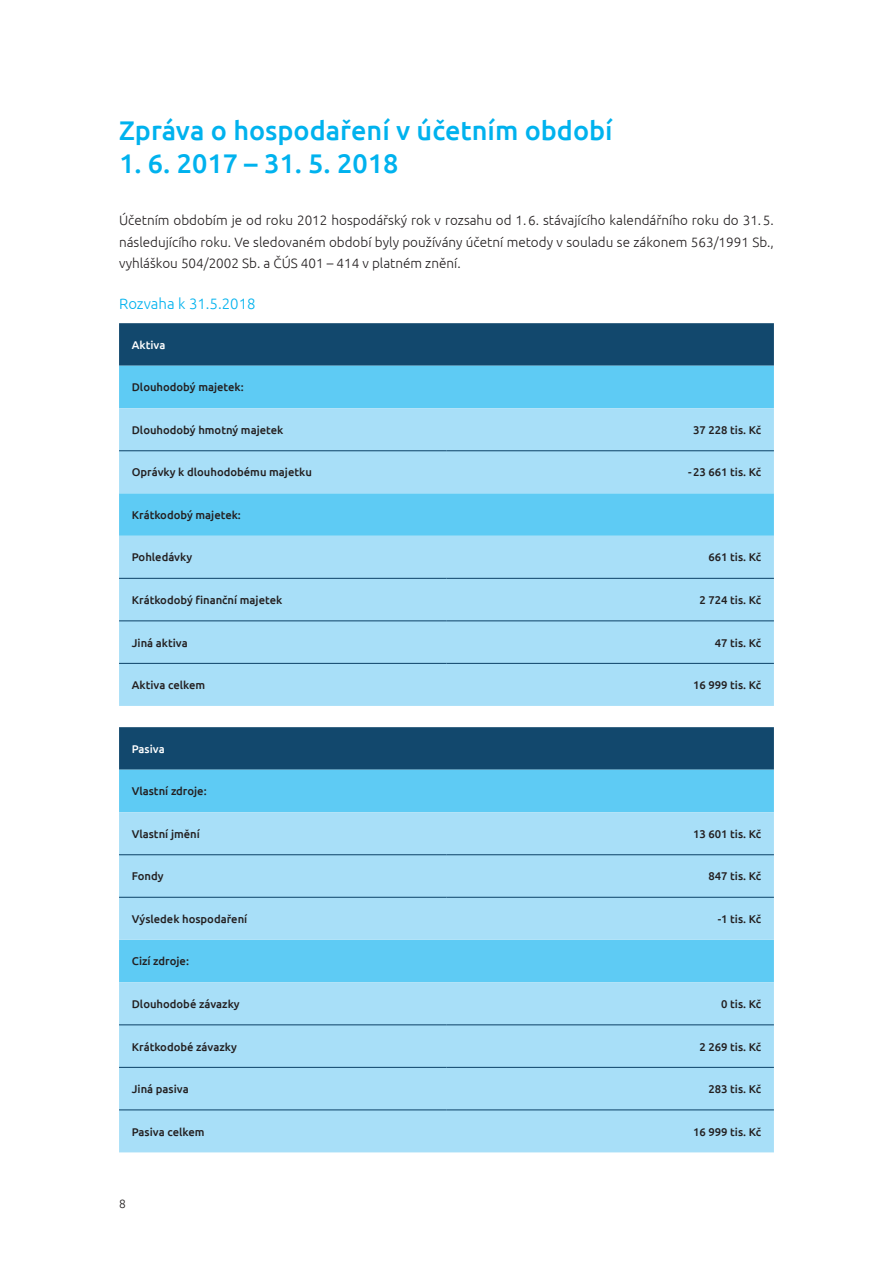
<style>
.page{position:relative;width:893px;height:1263px;background:#fff}
.page>*{position:absolute;margin:0;border:0;box-sizing:border-box;transform-origin:0 0}
.t1{font:500 27px "Ubuntu";color:#00b2ee}
.t2{font:300 15px "Ubuntu";color:#00b2ee}
.t3{font:300 13.5px/21.3px "Ubuntu";color:#231f20;text-align:justify}
.t4{font:300 12px "Ubuntu";color:#231f20}
.t5{font:500 11.25px "Ubuntu";color:#231f20}
.t6{font:500 11.25px "Ubuntu";color:#fff}
</style>
<div class="page">
<div style="left:119px;top:323px;width:655px;height:43px;background:#12486d"></div>
<div style="left:119px;top:366px;width:655px;height:42px;background:#5ecbf4"></div>
<svg style="left:119px;top:408px;width:655px;height:298px;background:#9ddbf6"></svg>
<hr style="left:119px;top:450px;width:327px;height:1px;background:#12486d">
<hr style="left:446px;top:450px;width:328px;height:1px;background:#12486d">
<hr style="left:119px;top:578px;width:327px;height:1px;background:#12486d">
<hr style="left:446px;top:578px;width:328px;height:1px;background:#12486d">
<hr style="left:119px;top:620px;width:327px;height:1px;background:#12486d">
<hr style="left:446px;top:620px;width:328px;height:1px;background:#12486d">
<hr style="left:119px;top:663px;width:327px;height:1px;background:#12486d">
<hr style="left:446px;top:663px;width:328px;height:1px;background:#12486d">
<div style="left:119px;top:727px;width:655px;height:43px;background:#12486d"></div>
<div style="left:119px;top:770px;width:655px;height:42px;background:#5ecbf4"></div>
<svg style="left:119px;top:812px;width:655px;height:340px;background:#9edbf6"></svg>
<hr style="left:119px;top:854px;width:327px;height:1px;background:#12486d">
<hr style="left:446px;top:854px;width:328px;height:1px;background:#12486d">
<hr style="left:119px;top:897px;width:327px;height:1px;background:#12486d">
<hr style="left:446px;top:897px;width:328px;height:1px;background:#12486d">
<hr style="left:119px;top:1024px;width:327px;height:1px;background:#12486d">
<hr style="left:446px;top:1024px;width:328px;height:1px;background:#12486d">
<hr style="left:119px;top:1067px;width:327px;height:1px;background:#12486d">
<hr style="left:446px;top:1067px;width:328px;height:1px;background:#12486d">
<hr style="left:119px;top:1109px;width:327px;height:1px;background:#12486d">
<hr style="left:446px;top:1109px;width:328px;height:1px;background:#12486d">
<h1 class="t1" style="left:119px;top:114px;width:495px">Zpráva o hospodaření v účetním období</h1>
<h1 class="t1" style="left:119px;top:146px;width:281px">1. 6. 2017 – 31. 5. 2018</h1>
<p class="t3" style="left:119px;top:210px;width:656px">Účetním obdobím je od roku 2012 hospodářský rok v rozsahu od 1.6. stávajícího kalendářního roku do 31.5. následujícího roku. Ve sledovaném období byly používány účetní metody v souladu se zákonem 563/1991 Sb., vyhláškou 504/2002 Sb. a ČÚS 401 – 414 v platném znění.</p>
<h2 class="t2" style="left:119px;top:295px;width:138px">Rozvaha k 31.5.2018</h2>
<p class="t6" style="left:132px;top:338px;width:35px">Aktiva</p>
<p class="t5" style="left:132px;top:380px;width:114px">Dlouhodobý majetek:</p>
<p class="t5" style="left:132px;top:423px;width:153px">Dlouhodobý hmotný majetek</p>
<p class="t5" style="left:693px;top:423px;width:70px">37 228 tis. Kč</p>
<p class="t5" style="left:132px;top:465px;width:182px">Oprávky k dlouhodobému majetku</p>
<p class="t5" style="left:688px;top:465px;width:75px">-23 661 tis. Kč</p>
<p class="t5" style="left:132px;top:508px;width:111px">Krátkodobý majetek:</p>
<p class="t5" style="left:132px;top:550px;width:62px">Pohledávky</p>
<p class="t5" style="left:708px;top:550px;width:54px">661 tis. Kč</p>
<p class="t5" style="left:132px;top:593px;width:152px">Krátkodobý finanční majetek</p>
<p class="t5" style="left:699px;top:593px;width:63px">2 724 tis. Kč</p>
<p class="t5" style="left:132px;top:635px;width:58px">Jiná aktiva</p>
<p class="t5" style="left:715px;top:635px;width:48px">47 tis. Kč</p>
<p class="t5" style="left:132px;top:678px;width:75px">Aktiva celkem</p>
<p class="t5" style="left:693px;top:678px;width:70px">16 999 tis. Kč</p>
<p class="t6" style="left:132px;top:742px;width:34px">Pasiva</p>
<p class="t5" style="left:132px;top:784px;width:76px">Vlastní zdroje:</p>
<p class="t5" style="left:132px;top:827px;width:70px">Vlastní jmění</p>
<p class="t5" style="left:693px;top:827px;width:70px">13 601 tis. Kč</p>
<p class="t5" style="left:132px;top:869px;width:33px">Fondy</p>
<p class="t5" style="left:708px;top:869px;width:54px">847 tis. Kč</p>
<p class="t5" style="left:132px;top:912px;width:117px">Výsledek hospodaření</p>
<p class="t5" style="left:718px;top:912px;width:45px">-1 tis. Kč</p>
<p class="t5" style="left:132px;top:954px;width:59px">Cizí zdroje:</p>
<p class="t5" style="left:132px;top:997px;width:109px">Dlouhodobé závazky</p>
<p class="t5" style="left:721px;top:997px;width:41px">0 tis. Kč</p>
<p class="t5" style="left:132px;top:1039px;width:107px">Krátkodobé závazky</p>
<p class="t5" style="left:699px;top:1039px;width:63px">2 269 tis. Kč</p>
<p class="t5" style="left:132px;top:1082px;width:58px">Jiná pasiva</p>
<p class="t5" style="left:708px;top:1082px;width:54px">283 tis. Kč</p>
<p class="t5" style="left:132px;top:1124px;width:74px">Pasiva celkem</p>
<p class="t5" style="left:693px;top:1124px;width:70px">16 999 tis. Kč</p>
<p class="t4" style="left:119px;top:1196px;width:8px">8</p>
</div>
